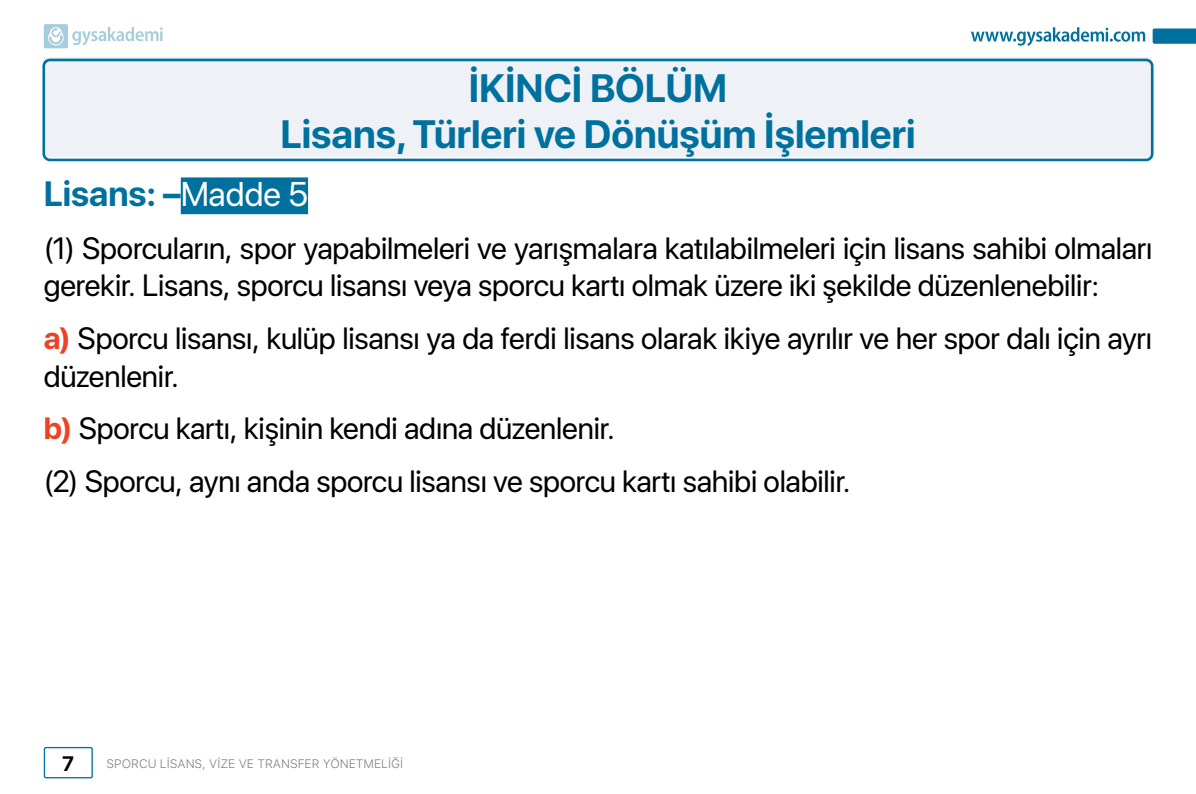
<style>
.page{position:relative;width:1196px;height:794px;background:#fff}
.page>*{position:absolute;margin:0;border:0;box-sizing:border-box;transform-origin:0 0}
.t1{font:700 39.38px/45.5px "SF Pro Display";color:#00719e;text-align:center}
.t2{font:700 35px "SF Pro Display";color:#00719e}
.t3{font:30.62px/37.6px "SF Pro Display";letter-spacing:-.005em;color:#000}
.t4{font:700 20.82px "SF Pro Display";color:#000}
.t5{font:300 12.25px "SF Pro Text";color:#808080}
.s1{font-weight:400;font-size:34.12px;color:#fff}
.s2{font-weight:700;color:#ef4123}
</style>
<div class="page">
<div style="left:44px;top:57px;width:1108px;height:100px;background:#eef1f5"></div>
<div style="left:42px;top:59px;width:1111px;height:102px;border:3px solid #00719e;border-radius:6px"></div>
<div style="left:181px;top:177px;width:127px;height:37px;background:#00719e"></div>
<div style="left:44px;top:747px;width:49px;height:31px;border:1px solid #00719e;border-radius:2px"></div>
<svg style="left:971px;top:27px;width:173px;height:19px"></svg>
<svg style="left:1152px;top:28px;width:43px;height:16px"></svg>
<svg style="left:44px;top:24px;width:119px;height:24px"></svg>
<p class="t1" style="left:280px;top:66px;width:636px">İKİNCİ BÖLÜM<br>Lisans, Türleri ve Dönüşüm İşlemleri</p>
<p class="t2" style="left:44px;top:174px;width:266px">Lisans: –<span class="s1">Madde 5</span></p>
<p class="t3" style="left:44px;top:229px;width:1109px">(1) Sporcuların, spor yapabilmeleri ve yarışmalara katılabilmeleri için lisans sahibi olmaları gerekir. Lisans, sporcu lisansı veya sporcu kartı olmak üzere iki şekilde düzenlenebilir:</p>
<p class="t3" style="left:44px;top:319px;width:1109px"><span class="s2">a)</span> Sporcu lisansı, kulüp lisansı ya da ferdi lisans olarak ikiye ayrılır ve her spor dalı için ayrı düzenlenir.</p>
<p class="t3" style="left:44px;top:402px;width:808px;line-height:52.5px"><span class="s2">b)</span> Sporcu kartı, kişinin kendi adına düzenlenir.<br>(2) Sporcu, aynı anda sporcu lisansı ve sporcu kartı sahibi olabilir.</p>
<p class="t4" style="left:62px;top:751px;width:13px">7</p>
<p class="t5" style="left:106px;top:755px;width:298px">SPORCU LİSANS, VİZE VE TRANSFER YÖNETMELİĞİ</p>
</div>
